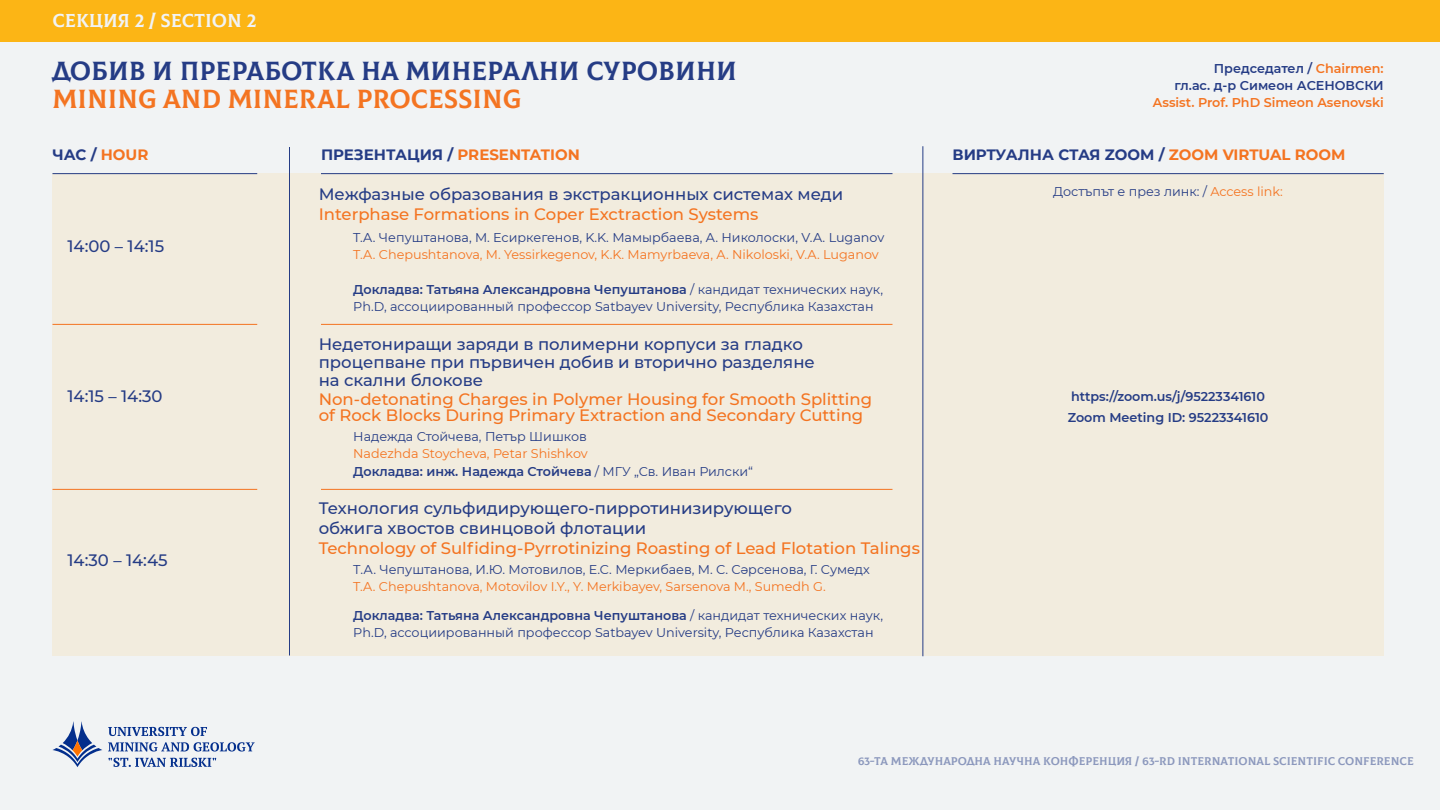
<style>
.page{position:relative;width:1440px;height:810px;background:#f1f3f4}
.page>*{position:absolute;margin:0;border:0;box-sizing:border-box;transform-origin:0 0}
.t1{font:26.25px "Colus";color:#253c85}
.t2{font:26.25px "Colus";color:#f47421}
.t3{font:18.75px "Colus";color:#f1f3f4}
.t4{font:500 16.5px/18.3px "Montserrat";color:#253c85}
.t5{font:500 16.5px/16.8px "Montserrat";color:#f47421}
.t6{font:700 15px "Montserrat";color:#253c85}
.t7{font:12.75px/16.8px "Montserrat";color:#253c85}
.t8{font:12.75px/18.3px "Montserrat";color:#f47421}
.t9{font:600 12.75px/16.8px "Montserrat";color:#253c85;text-align:right}
.t10{font:600 12.75px "Montserrat";color:#f47421}
.t11{font:11.25px "Colus";color:#253c85}
.s1{color:#f47421}
.s2{font-weight:600}
.s3{font-weight:600;color:#253c85}
.s4{color:#253c85}
</style>
<div class="page">
<div style="left:52px;top:173px;width:1332px;height:483px;background:#f2ecde"></div>
<hr style="left:52px;top:173px;width:205px;height:1px;background:#253c85">
<hr style="left:52px;top:324px;width:205px;height:1px;background:#f47421">
<hr style="left:52px;top:489px;width:205px;height:1px;background:#f47421">
<hr style="left:321px;top:173px;width:571px;height:1px;background:#253c85">
<hr style="left:321px;top:324px;width:571px;height:1px;background:#f47421">
<hr style="left:321px;top:489px;width:571px;height:1px;background:#f47421">
<hr style="left:952px;top:173px;width:432px;height:1px;background:#253c85">
<svg style="left:53px;top:721px;width:49px;height:46px"></svg>
<svg style="left:108px;top:727px;width:99px;height:9px"></svg>
<svg style="left:108px;top:742px;width:147px;height:10px"></svg>
<svg style="left:108px;top:758px;width:108px;height:9px"></svg>
<div style="left:0;top:0;width:1440px;height:42px;background:#fcb515"></div>
<hr style="left:289px;top:147px;width:1px;height:509px;background:#253c85">
<hr style="left:922px;top:146px;width:1px;height:510px;background:#253c85">
<h2 class="t3" style="left:52px;top:6px;width:206px">СЕКЦИЯ 2 / SECTION 2</h2>
<h1 class="t1" style="left:52px;top:51px;width:686px">ДОБИВ И ПРЕРАБОТКА НА МИНЕРАЛНИ СУРОВИНИ</h1>
<h1 class="t2" style="left:52px;top:80px;width:470px">MINING AND MINERAL PROCESSING</h1>
<p class="t9" style="left:1175px;top:59px;width:211px">Председател / <span class="s1">Chairmen:<br></span>гл.ас. д-р Симеон АСЕНОВСКИ</p>
<p class="t10" style="left:1153px;top:93px;width:232px">Assist. Prof. PhD Simeon Asenovski</p>
<p class="t6" style="left:52px;top:144px;width:97px">ЧАС / <span class="s1">HOUR</span></p>
<p class="t6" style="left:321px;top:144px;width:260px">ПРЕЗЕНТАЦИЯ / <span class="s1">PRESENTATION</span></p>
<p class="t6" style="left:952px;top:144px;width:395px">ВИРТУАЛНА СТАЯ ZOOM / <span class="s1">ZOOM VIRTUAL ROOM</span></p>
<p class="t4" style="left:319px;top:184px;width:526px">Межфазные образования в экстракционных системах меди</p>
<p class="t5" style="left:319px;top:205px;width:441px">Interphase Formations in Coper Exctraction Systems</p>
<p class="t7" style="left:353px;top:229px;width:533px">T.A. Чепуштанова, M. Есиркегенов, K.K. Мамырбаева, A. Николоски, V.A. Luganov</p>
<p class="t8" style="left:353px;top:245px;width:527px">T.A. Chepushtanova, M. Yessirkegenov, K.K. Mamyrbaeva, A. Nikoloski, V.A. Luganov</p>
<p class="t7" style="left:353px;top:281px;width:531px"><span class="s2">Докладва: Татьяна Александровна Чепуштанова</span> / кандидат технических наук,<br>Ph.D, ассоциированный профессор Satbayev University, Республика Казахстан</p>
<p class="t7" style="left:1053px;top:183px;width:231px">Достъпът е през линк: / <span class="s1">Access link:</span></p>
<p class="t4" style="left:68px;top:236px;width:98px">14:00 – 14:15</p>
<p class="t4" style="left:68px;top:386px;width:97px">14:15 – 14:30</p>
<p class="t4" style="left:68px;top:550px;width:102px">14:30 – 14:45</p>
<p class="t4" style="left:319px;top:334px;width:498px">Недетониращи заряди в полимерни корпуси за гладко процепване при първичен добив и вторично разделяне на скални блокове</p>
<p class="t5" style="left:319px;top:390px;width:555px">Non-detonating Charges in Polymer Housing for Smooth Splitting of Rock Blocks During Primary Extraction and Secondary Cutting</p>
<p class="t7" style="left:353px;top:428px;width:235px">Надежда Стойчева, Петър Шишков</p>
<p class="t8" style="left:353px;top:444px;width:401px">Nadezhda Stoycheva, Petar Shishkov<br><span class="s3">Докладва: инж. Надежда Стойчева</span> <span class="s4">/ МГУ „Св. Иван Рилски“</span></p>
<p class="t4" style="left:319px;top:498px;width:475px;line-height:19.8px">Технология сульфидирующего-пирротинизирующего обжига хвостов свинцовой флотации</p>
<p class="t5" style="left:319px;top:539px;width:603px">Technology of Sulfiding-Pyrrotinizing Roasting of Lead Flotation Talings</p>
<p class="t7" style="left:353px;top:561px;width:518px">Т.А. Чепуштанова, И.Ю. Мотовилов, Е.C. Меркибаев, М. С. Сәрсенова, Г. Сумедх</p>
<p class="t8" style="left:353px;top:577px;width:474px">T.A. Chepushtanova, Motovilov I.Y., Y. Merkibayev, Sarsenova M., Sumedh G.</p>
<p class="t7" style="left:353px;top:607px;width:531px"><span class="s2">Докладва: Татьяна Александровна Чепуштанова</span> / кандидат технических наук,<br>Ph.D, ассоциированный профессор Satbayev University, Республика Казахстан</p>
<p class="t9" style="left:1068px;top:385px;width:202px;line-height:21.3px;text-align:left">https://zoom.us/j/95223341610<br>Zoom Meeting ID: 95223341610</p>
<p class="t11" style="left:857px;top:753px;width:558px">63-ta МЕЖДУНАРОДНА НАУЧНА КОНФЕРЕНЦИЯ / 63-rd INTERNATIONAL SCIENTIFIC CONFERENCE</p>
</div>
